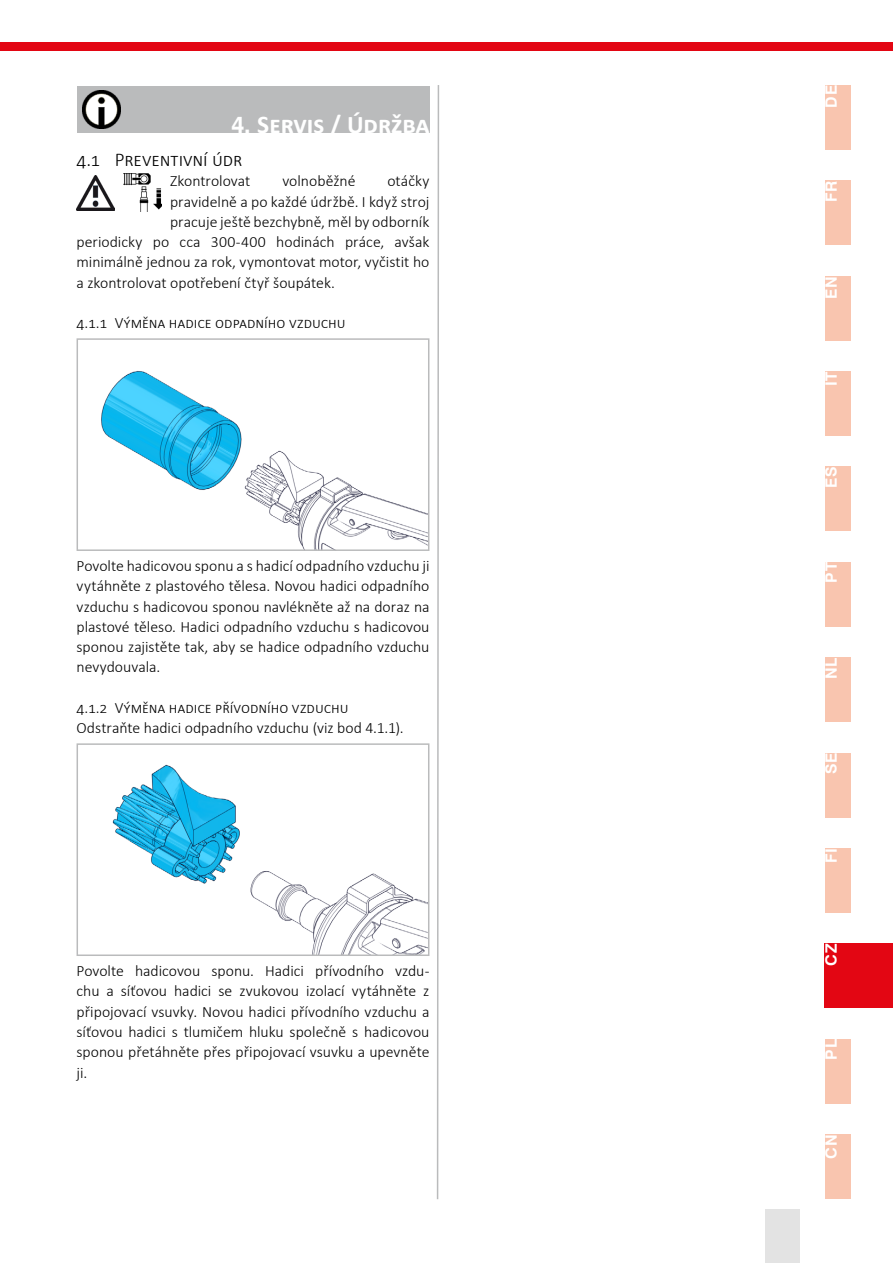
<style>
.page{position:relative;width:893px;height:1263px;background:#fff}
.page>*{position:absolute;margin:0;border:0;box-sizing:border-box;transform-origin:0 0}
.t1{font:700 25.5px "Calibri";color:#fff}
.t2{font:300 19.5px "Calibri";letter-spacing:-.005em;color:#000}
.t3{font:300 15.75px/20.2px "Calibri";color:#000;text-align:justify}
.t4{font:700 15.75px "Swiss 721 BT";letter-spacing:.05em;color:#fff}
.s1{font-family:"Swiss 721 BT";font-size:24px}
</style>
<div class="page">
<div style="left:825px;top:1134px;width:25px;height:65px;background:#f9c5af"></div>
<div style="left:825px;top:1039px;width:25px;height:64px;background:#f9c5af"></div>
<img style="left:77px;top:175px;width:38px;height:35px">
<img style="left:123px;top:174px;width:39px;height:38px">
<div style="left:77px;top:86px;width:352px;height:47px;background:#babbbc"></div>
<img style="left:82px;top:90px;width:38px;height:38px">
<img style="left:101px;top:371px;width:325px;height:177px">
<div style="left:77px;top:338px;width:352px;height:213px;border:2px solid #babbbc"></div>
<img style="left:112px;top:764px;width:314px;height:189px">
<div style="left:77px;top:743px;width:352px;height:213px;border:2px solid #babbbc"></div>
<div style="left:825px;top:848px;width:25px;height:64px;background:#f9c5af"></div>
<div style="left:825px;top:753px;width:25px;height:64px;background:#f9c5af"></div>
<div style="left:825px;top:657px;width:25px;height:65px;background:#f9c5af"></div>
<div style="left:825px;top:562px;width:25px;height:64px;background:#f9c5af"></div>
<div style="left:825px;top:467px;width:25px;height:64px;background:#f9c5af"></div>
<div style="left:825px;top:371px;width:25px;height:65px;background:#f9c5af"></div>
<div style="left:825px;top:276px;width:25px;height:64px;background:#f9c5af"></div>
<div style="left:825px;top:180px;width:25px;height:65px;background:#f9c5af"></div>
<div style="left:825px;top:85px;width:25px;height:64px;background:#f9c5af"></div>
<div style="left:0;top:43px;width:893px;height:8px;background:#e30613"></div>
<div style="left:765px;top:1209px;width:34px;height:54px;background:#e3e3e3"></div>
<svg style="left:436px;top:85px;width:4px;height:1115px"></svg>
<div style="left:825px;top:944px;width:68px;height:64px;background:#e30613"></div>
<h1 class="t1" style="left:231px;top:106px;width:200px"><span class="s1">4.</span> Servis / Údržba</h1>
<p class="t2" style="left:77px;top:147px;width:167px">4.1 Preventivní údr</p>
<p class="t3" style="left:170px;top:171px;width:82px">Zkontrolovat</p>
<p class="t3" style="left:282px;top:171px;width:75px">volnoběžné</p>
<p class="t3" style="left:387px;top:171px;width:44px">otáčky</p>
<p class="t3" style="left:170px;top:191px;width:261px">pravidelně a po každé údržbě. I když stroj</p>
<p class="t3" style="left:170px;top:211px;width:261px">pracuje ještě bezchybně, měl by odborník</p>
<p class="t3" style="left:77px;top:232px;width:354px">periodicky po cca 300-400 hodinách práce, avšak</p>
<p class="t3" style="left:77px;top:252px;width:354px">minimálně jednou za rok, vymontovat motor, vyčistit ho</p>
<p class="t3" style="left:77px;top:272px;width:260px">a zkontrolovat opotřebení čtyř šoupátek.</p>
<p class="t3" style="left:77px;top:313px;width:271px">4.1.1 Výměna hadice odpadního vzduchu</p>
<p class="t3" style="left:77px;top:556px;width:354px">Povolte hadicovou sponu a s hadicí odpadního vzduchu ji vytáhněte z plastového tělesa. Novou hadici odpadního vzduchu s hadicovou sponou navlékněte až na doraz na plastové těleso. Hadici odpadního vzduchu s hadicovou sponou zajistěte tak, aby se hadice odpadního vzduchu nevydouvala.</p>
<p class="t3" style="left:77px;top:697px;width:329px">4.1.2 Výměna hadice přívodního vzduchu<br>Odstraňte hadici odpadního vzduchu (viz bod 4.1.1).</p>
<p class="t3" style="left:77px;top:961px;width:354px">Povolte hadicovou sponu. Hadici přívodního vzdu&shy;chu a síťovou hadici se zvukovou izolací vytáhněte z připojovací vsuvky. Novou hadici přívodního vzduchu a síťovou hadici s tlumičem hluku společně s hadicovou sponou přetáhněte přes připojovací vsuvku a upevněte ji.</p>
<p class="t4" style="left:822px;top:108px;width:24px;rotate:-90deg">DE</p>
<p class="t4" style="left:822px;top:202px;width:23px;rotate:-90deg">FR</p>
<p class="t4" style="left:822px;top:299px;width:24px;rotate:-90deg">EN</p>
<p class="t4" style="left:822px;top:386px;width:16px;rotate:-90deg">IT</p>
<p class="t4" style="left:822px;top:488px;width:23px;rotate:-90deg">ES</p>
<p class="t4" style="left:822px;top:583px;width:22px;rotate:-90deg">PT</p>
<p class="t4" style="left:822px;top:679px;width:23px;rotate:-90deg">NL</p>
<p class="t4" style="left:822px;top:774px;width:23px;rotate:-90deg">SE</p>
<p class="t4" style="left:822px;top:863px;width:17px;rotate:-90deg">FI</p>
<p class="t4" style="left:822px;top:966px;width:23px;rotate:-90deg">CZ</p>
<p class="t4" style="left:822px;top:1059px;width:22px;rotate:-90deg">PL</p>
<p class="t4" style="left:822px;top:1159px;width:26px;rotate:-90deg">CN</p>
</div>
